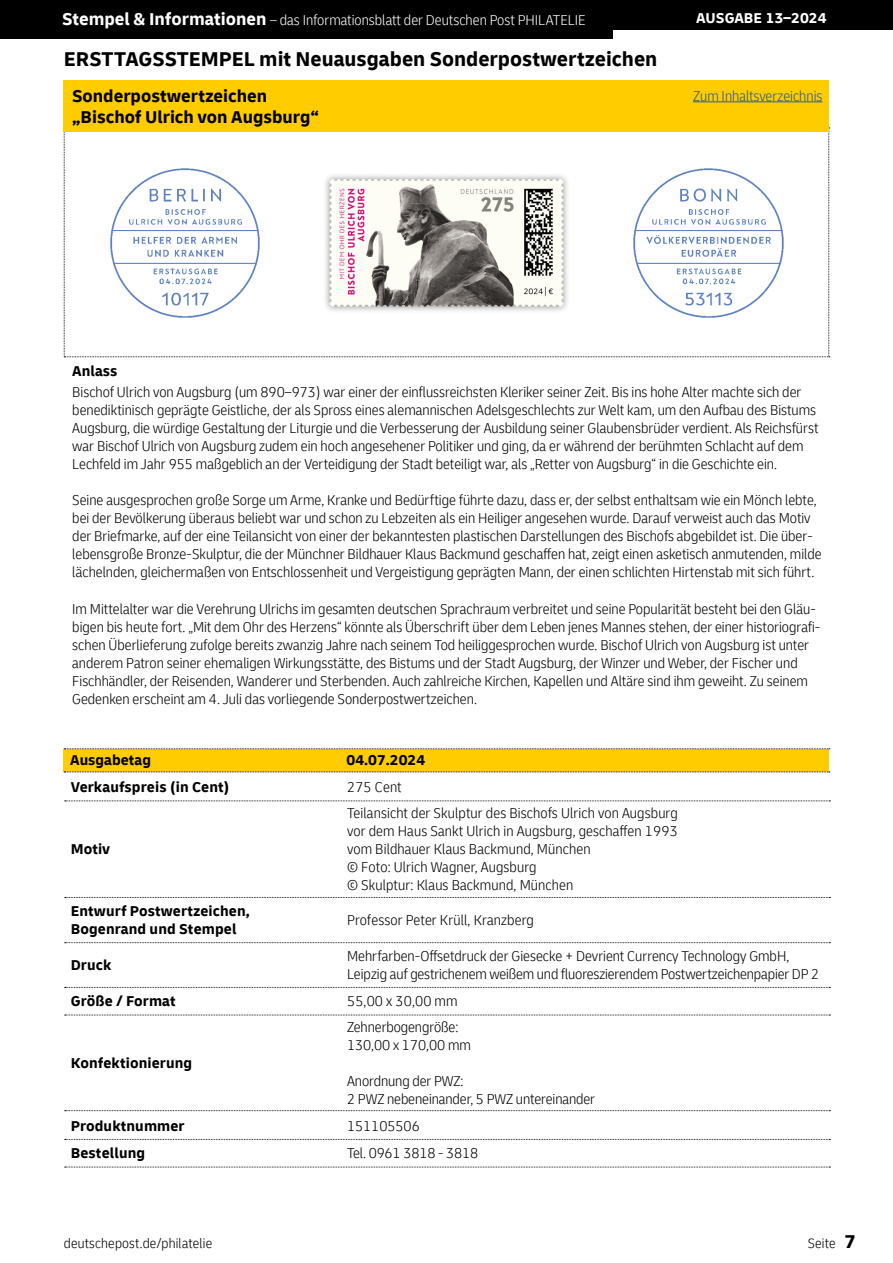
<style>
.page{position:relative;width:893px;height:1263px;background:#fff}
.page>*{position:absolute;margin:0;border:0;box-sizing:border-box;transform-origin:0 0}
.t1{font:700 21px "Delivery";color:#000}
.t2{font:700 18px/21.6px "Delivery";color:#000}
.t3{font:300 condensed 15px/18px "Delivery";color:#000}
.t4{font:700 15px/18px "Delivery";letter-spacing:.01em;color:#000}
.t5{font:300 condensed 15px "Delivery";color:#fff}
.t6{font:300 condensed 15px "Delivery";color:#275b9b}
.t7{font:700 15px "Delivery";color:#fff}
.t8{font:300 condensed 14.25px "Delivery";letter-spacing:.015em;color:#000}
.s1{font-weight:700;font-stretch:normal;font-size:18px}
.s2{font-weight:700;font-stretch:normal;font-size:19.5px}
</style>
<div class="page">
<svg style="left:64px;top:128px;width:766px;height:229px"></svg>
<div style="left:0;top:0;width:893px;height:30px;background:#000"></div>
<div style="left:0;top:0;width:612px;height:38px;background:#000"></div>
<div style="left:64px;top:81px;width:765px;height:51px;background:#fc0"></div>
<div style="left:64px;top:749px;width:765px;height:23px;background:#fc0"></div>
<svg style="left:64px;top:748px;width:766px;height:1px"></svg>
<svg style="left:64px;top:772px;width:766px;height:1px"></svg>
<svg style="left:65px;top:800px;width:765px;height:1px"></svg>
<svg style="left:65px;top:897px;width:765px;height:1px"></svg>
<svg style="left:65px;top:942px;width:765px;height:1px"></svg>
<svg style="left:65px;top:1139px;width:765px;height:1px"></svg>
<svg style="left:65px;top:1167px;width:765px;height:1px"></svg>
<svg style="left:65px;top:987px;width:765px;height:1px"></svg>
<svg style="left:65px;top:1015px;width:765px;height:1px"></svg>
<svg style="left:65px;top:1110px;width:765px;height:1px"></svg>
<img style="left:106px;top:164px;width:158px;height:157px">
<img style="left:630px;top:164px;width:157px;height:157px">
<div style="left:322px;top:172px;width:249px;height:142px;background:#000;opacity:.5"></div>
<img style="left:485px;top:179px;width:74px;height:2px">
<hr style="left:693px;top:101px;width:129px;height:1px;background:#275b9b">
<p class="t5" style="left:62px;top:12px;width:525px"><span class="s1">Stempel &amp; Informationen</span> – das Informationsblatt der Deutschen Post PHILATELIE</p>
<p class="t7" style="left:696px;top:9px;width:132px">AUSGABE 13–2024</p>
<h1 class="t1" style="left:64px;top:46px;width:595px">ERSTTAGSSTEMPEL mit Neuausgaben Sonderpostwertzeichen</h1>
<p class="t2" style="left:72px;top:85px;width:248px">Sonderpostwertzeichen „Bischof Ulrich von Augsburg“</p>
<p class="t6" style="left:693px;top:87px;width:131px">Zum Inhaltsverzeichnis</p>
<p class="t4" style="left:72px;top:362px;width:47px">Anlass</p>
<p class="t3" style="left:72px;top:383px;width:748px">Bischof Ulrich von Augsburg (um 890–973) war einer der einflussreichsten Kleriker seiner Zeit. Bis ins hohe Alter machte sich der benediktinisch geprägte Geistliche, der als Spross eines alemannischen Adelsgeschlechts zur Welt kam, um den Aufbau des Bistums Augsburg, die würdige Gestaltung der Liturgie und die Verbesserung der Ausbildung seiner Glaubensbrüder verdient. Als Reichsfürst war Bischof Ulrich von Augsburg zudem ein hoch angesehener Politiker und ging, da er während der berühmten Schlacht auf dem Lechfeld im Jahr 955 maßgeblich an der Verteidigung der Stadt beteiligt war, als „Retter von Augsburg“ in die Geschichte ein.</p>
<p class="t3" style="left:72px;top:491px;width:751px">Seine ausgesprochen große Sorge um Arme, Kranke und Bedürftige führte dazu, dass er, der selbst enthaltsam wie ein Mönch lebte, bei der Bevölkerung überaus beliebt war und schon zu Lebzeiten als ein Heiliger angesehen wurde. Darauf verweist auch das Motiv der Briefmarke, auf der eine Teilansicht von einer der bekanntesten plastischen Darstellungen des Bischofs abgebildet ist. Die über&shy;lebensgroße Bronze-Skulptur, die der Münchner Bildhauer Klaus Backmund geschaffen hat, zeigt einen asketisch anmutenden, milde lächelnden, gleichermaßen von Entschlossenheit und Vergeistigung geprägten Mann, der einen schlichten Hirtenstab mit sich führt.</p>
<p class="t3" style="left:72px;top:599px;width:750px">Im Mittelalter war die Verehrung Ulrichs im gesamten deutschen Sprachraum verbreitet und seine Popularität besteht bei den Gläu&shy;bigen bis heute fort. „Mit dem Ohr des Herzens“ könnte als Überschrift über dem Leben jenes Mannes stehen, der einer historiografi&shy;schen Überlieferung zufolge bereits zwanzig Jahre nach seinem Tod heiliggesprochen wurde. Bischof Ulrich von Augsburg ist unter anderem Patron seiner ehemaligen Wirkungsstätte, des Bistums und der Stadt Augsburg, der Winzer und Weber, der Fischer und Fischhändler, der Reisenden, Wanderer und Sterbenden. Auch zahlreiche Kirchen, Kapellen und Altäre sind ihm geweiht. Zu seinem Gedenken erscheint am 4. Juli das vorliegende Sonderpostwertzeichen.</p>
<p class="t4" style="left:70px;top:751px;width:82px">Ausgabetag</p>
<p class="t4" style="left:347px;top:751px;width:80px">04.07.2024</p>
<p class="t4" style="left:71px;top:777px;width:160px">Verkaufspreis (in Cent)</p>
<p class="t3" style="left:347px;top:777px;width:56px">275 Cent</p>
<p class="t4" style="left:71px;top:840px;width:41px">Motiv</p>
<p class="t3" style="left:347px;top:804px;width:332px">Teilansicht der Skulptur des Bischofs Ulrich von Augsburg vor dem Haus Sankt Ulrich in Augsburg, geschaffen 1993 vom Bildhauer Klaus Backmund, München<br>© Foto: Ulrich Wagner, Augsburg<br>© Skulptur: Klaus Backmund, München</p>
<p class="t4" style="left:71px;top:902px;width:181px">Entwurf Postwertzeichen,<br>Bogenrand und Stempel</p>
<p class="t3" style="left:347px;top:911px;width:188px">Professor Peter Krüll, Kranzberg</p>
<p class="t4" style="left:71px;top:956px;width:42px">Druck</p>
<p class="t3" style="left:347px;top:947px;width:474px">Mehrfarben-Offsetdruck der Giesecke + Devrient Currency Technology GmbH,<br>Leipzig auf gestrichenem weißem und fluoreszierendem Postwertzeichenpapier DP 2</p>
<p class="t4" style="left:71px;top:992px;width:107px">Größe / Format</p>
<p class="t3" style="left:347px;top:992px;width:112px">55,00 x 30,00 mm</p>
<p class="t4" style="left:71px;top:1054px;width:123px">Konfektionierung</p>
<p class="t3" style="left:347px;top:1018px;width:125px">Zehnerbogengröße:<br>130,00 x 170,00 mm</p>
<p class="t3" style="left:347px;top:1072px;width:250px">Anordnung der PWZ:<br>2 PWZ nebeneinander, 5 PWZ untereinander</p>
<p class="t4" style="left:71px;top:1117px;width:115px">Produktnummer</p>
<p class="t3" style="left:347px;top:1116px;width:74px">151105506</p>
<p class="t4" style="left:71px;top:1144px;width:76px">Bestellung</p>
<p class="t3" style="left:347px;top:1144px;width:133px">Tel. 0961 3818 - 3818</p>
<p class="t8" style="left:64px;top:1235px;width:150px">deutschepost.de/philatelie</p>
<p class="t8" style="left:808px;top:1235px;width:50px">Seite <span class="s2">7</span></p>
</div>
